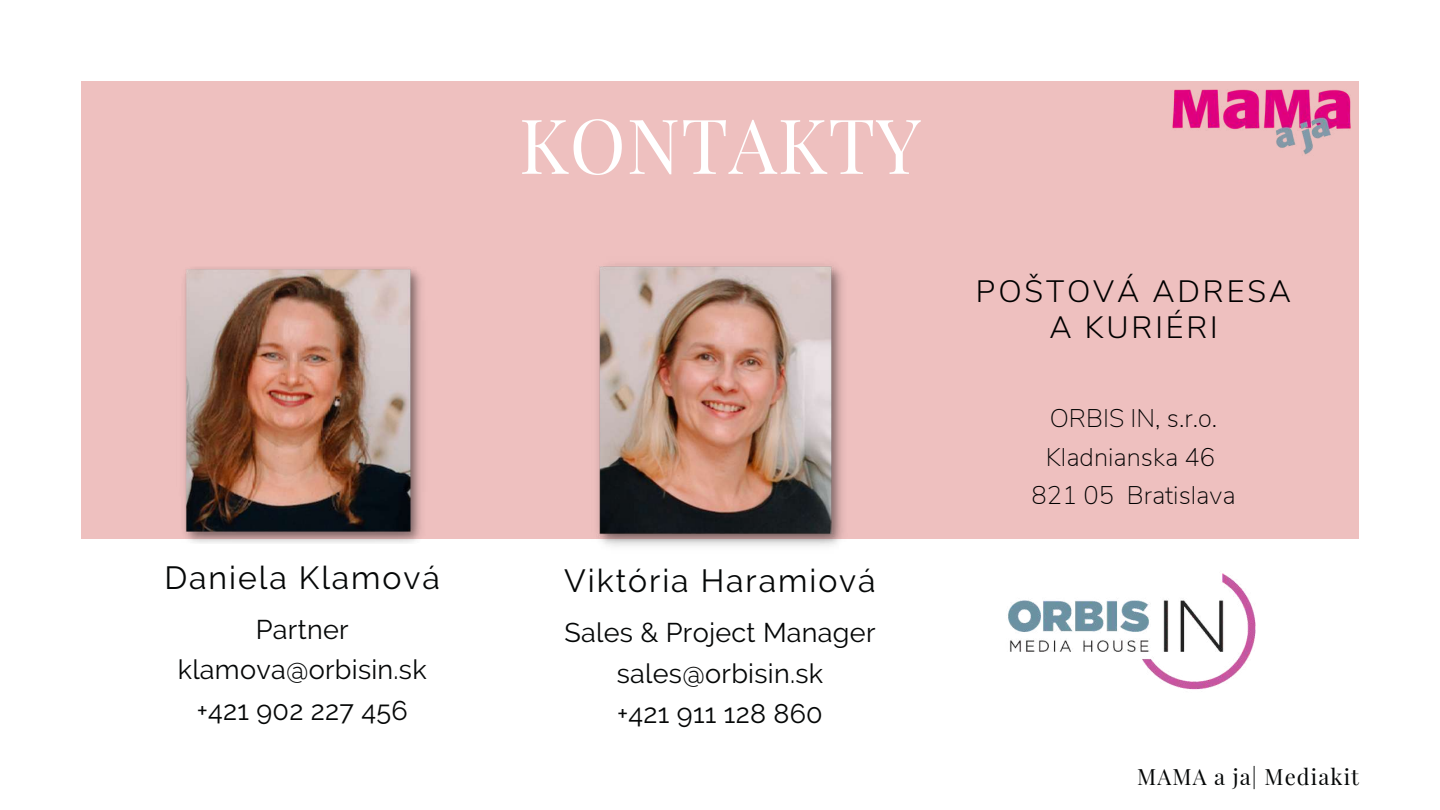
<style>
.page{position:relative;width:1440px;height:810px;background:#fff}
.page>*{position:absolute;margin:0;border:0;box-sizing:border-box;transform-origin:0 0}
.t1{font:76px "Playfair Display";letter-spacing:.01em;color:#fff}
.t2{font:32px "Raleway";letter-spacing:.06em;color:#050707}
.t3{font:300 30.9px/36.8px "Nunito Sans";letter-spacing:.09em;color:#000;text-align:center}
.t4{font:27px/40.5px "Raleway";letter-spacing:.01em;color:#050707;text-align:center}
.t5{font:200 25.5px/38.2px "Nunito Sans";color:#000;text-align:center}
.t6{font:22px "Playfair Display";letter-spacing:.05em;color:#050707}
</style>
<div class="page">
<div style="left:81px;top:81px;width:1278px;height:457px;background:#eec0bf"></div>
<img style="left:592px;top:264px;width:256px;height:283px">
<img style="left:177px;top:268px;width:251px;height:275px">
<img style="left:1172px;top:89px;width:179px;height:66px">
<img style="left:1008px;top:573px;width:248px;height:117px">
<p class="t2" style="left:164px;top:559px;width:277px">Daniela Klamová</p>
<p class="t4" style="left:178px;top:609px;width:250px">Partner klamova@orbisin.sk +421 902 227 456</p>
<h1 class="t1" style="left:519px;top:92px;width:404px">KONTAKTY</h1>
<p class="t2" style="left:564px;top:562px;width:313px">Viktória Haramiová</p>
<p class="t4" style="left:564px;top:612px;width:313px">Sales &amp; Project Manager sales@orbisin.sk<br>+421 911 128 860</p>
<p class="t3" style="left:976px;top:273px;width:317px">POŠTOVÁ ADRESA<br>A KURIÉRI</p>
<p class="t5" style="left:1031px;top:400px;width:206px">ORBIS IN, s.r.o.<br>Kladnianska 46<br>821 05 Bratislava</p>
<p class="t6" style="left:1137px;top:762px;width:223px">MAMA a ja| Mediakit</p>
</div>
